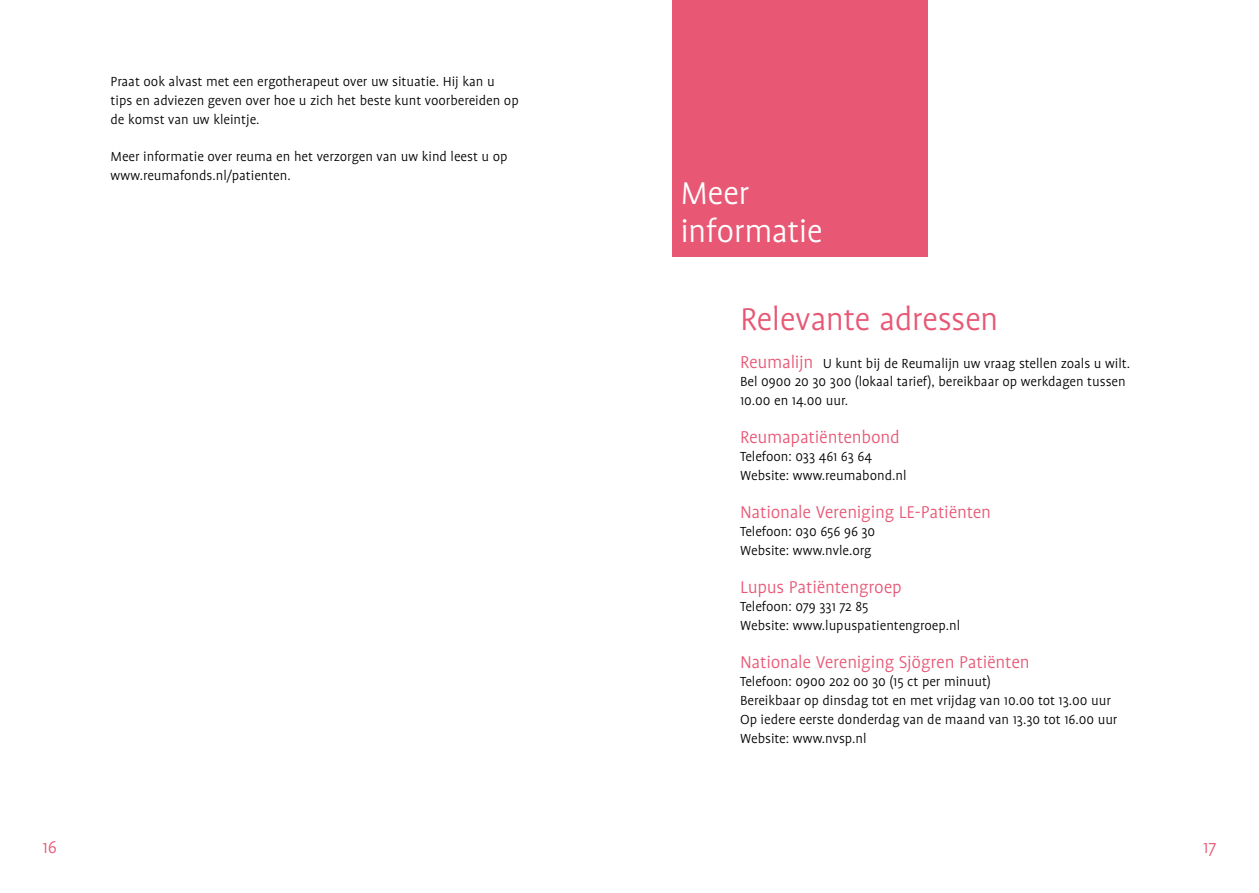
<style>
.page{position:relative;width:1259px;height:893px;background:#fff}
.page>*{position:absolute;margin:0;border:0;box-sizing:border-box;transform-origin:0 0}
.t1{font:300 36px "Profile OT";letter-spacing:-.015em;color:#e85875}
.t2{font:300 36px/37.5px "Profile OT";letter-spacing:-.015em;color:#fff}
.t3{font:300 19.5px "Profile OT";letter-spacing:-.01em;color:#e85875}
.t4{font:300 15px/18.8px "Profile OT";color:#000}
.s1{font-size:19.5px;color:#e85875}
</style>
<div class="page">
<div style="left:672px;top:0;width:255px;height:256px;background:#e85875"></div>
<p class="t4" style="left:111px;top:73px;width:410px">Praat ook alvast met een ergotherapeut over uw situatie. Hij kan u tips en adviezen geven over hoe u zich het beste kunt voorbereiden op de komst van uw kleintje.</p>
<p class="t4" style="left:111px;top:148px;width:398px">Meer informatie over reuma en het verzorgen van uw kind leest u op www.reumafonds.nl/patienten.</p>
<h1 class="t2" style="left:680px;top:175px;width:143px">Meer informatie</h1>
<h1 class="t1" style="left:740px;top:299px;width:260px">Relevante adressen</h1>
<p class="t4" style="left:740px;top:354px;width:391px"><span class="s1">Reumalijn</span> U kunt bij de Reumalijn uw vraag stellen zoals u wilt.<br>Bel 0900 20 30 300 (lokaal tarief), bereikbaar op werkdagen tussen<br>10.00 en 14.00 uur.</p>
<h2 class="t3" style="left:740px;top:426px;width:161px">Reumapatiëntenbond</h2>
<p class="t4" style="left:740px;top:448px;width:168px">Telefoon: 033 461 63 64<br>Website: www.reumabond.nl</p>
<h2 class="t3" style="left:740px;top:501px;width:252px">Nationale Vereniging LE-Patiënten</h2>
<p class="t4" style="left:740px;top:523px;width:137px">Telefoon: 030 656 96 30<br>Website: www.nvle.org</p>
<h2 class="t3" style="left:740px;top:576px;width:163px">Lupus Patiëntengroep</h2>
<p class="t4" style="left:740px;top:598px;width:222px">Telefoon: 079 331 72 85<br>Website: www.lupuspatientengroep.nl</p>
<h2 class="t3" style="left:740px;top:651px;width:291px">Nationale Vereniging Sjögren Patiënten</h2>
<p class="t4" style="left:740px;top:673px;width:379px">Telefoon: 0900 202 00 30 (15 ct per minuut)<br>Bereikbaar op dinsdag tot en met vrijdag van 10.00 tot 13.00 uur Op iedere eerste donderdag van de maand van 13.30 tot 16.00 uur Website: www.nvsp.nl</p>
<h2 class="t3" style="left:43px;top:836px;width:16px">16</h2>
<h2 class="t3" style="left:1203px;top:836px;width:15px">17</h2>
</div>
